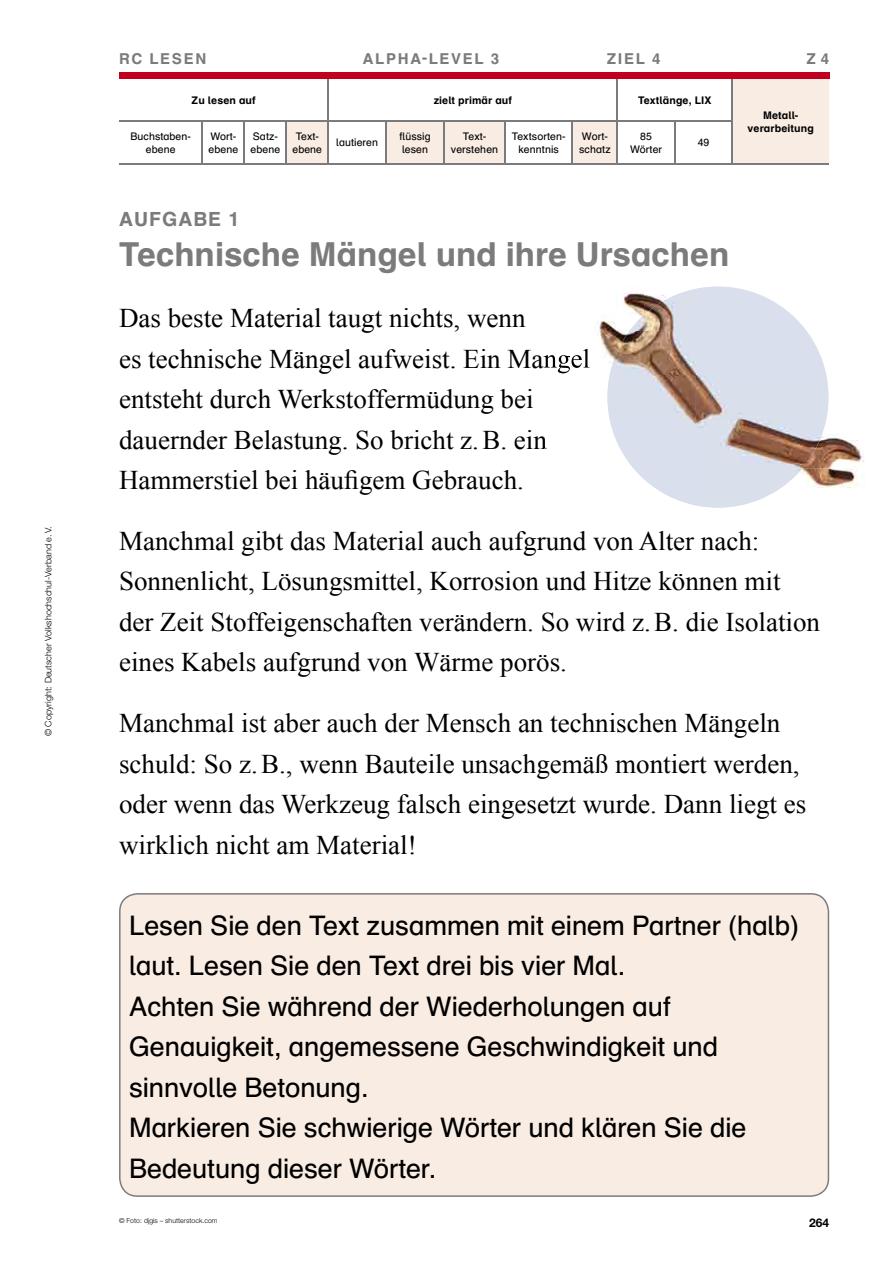
<style>
.page{position:relative;width:893px;height:1263px;background:#fff}
.page>*{position:absolute;margin:0;border:0;box-sizing:border-box;transform-origin:0 0}
.t1{font:700 33px "Schulbuch Nord Pro";color:#7b7b7d}
.t2{font:27px/40.5px "Times New Roman";color:#000}
.t3{font:27px/40.5px "Schulbuch Nord Pro";color:#000}
.t4{font:700 19.5px "Schulbuch Nord Pro";letter-spacing:.05em;color:#7b7b7d}
.t5{font:700 15px "Schulbuch Nord Pro";letter-spacing:.11em;color:#7b7b7d}
.t6{font:700 12px "Helvetica Neue LT Pro";color:#000}
.t7{font:10.5px/13.5px "Schulbuch Nord Pro";letter-spacing:.01em;color:#000;text-align:center}
.t8{font:700 10.5px/13.5px "Schulbuch Nord Pro";letter-spacing:.01em;color:#000;text-align:center}
.t9{font:300 9px "Helvetica Neue LT Pro";letter-spacing:.005em;color:#000}
.t10{font:300 6.9px "Helvetica Neue LT Pro";letter-spacing:.005em;color:#000}
</style>
<div class="page">
<svg style="left:287px;top:79px;width:542px;height:85px"></svg>
<hr style="left:202px;top:121px;width:1px;height:43px;background:#7b7b7d">
<hr style="left:119px;top:164px;width:83px;height:1px;background:#7b7b7d">
<hr style="left:328px;top:79px;width:1px;height:41px;background:#7b7b7d">
<hr style="left:119px;top:120px;width:83px;height:1px;background:#7b7b7d">
<hr style="left:202px;top:120px;width:42px;height:1px;background:#7b7b7d">
<hr style="left:244px;top:120px;width:42px;height:1px;background:#7b7b7d">
<hr style="left:286px;top:120px;width:42px;height:1px;background:#7b7b7d">
<hr style="left:286px;top:121px;width:1px;height:43px;background:#7b7b7d">
<hr style="left:328px;top:121px;width:1px;height:43px;background:#7b7b7d">
<hr style="left:286px;top:164px;width:42px;height:1px;background:#7b7b7d">
<hr style="left:386px;top:120px;width:58px;height:1px;background:#7b7b7d">
<hr style="left:385px;top:121px;width:2px;height:43px;background:#7b7b7d">
<hr style="left:444px;top:120px;width:61px;height:1px;background:#7b7b7d">
<hr style="left:504px;top:121px;width:2px;height:43px;background:#7b7b7d">
<hr style="left:386px;top:164px;width:58px;height:1px;background:#7b7b7d">
<hr style="left:444px;top:164px;width:61px;height:1px;background:#7b7b7d">
<hr style="left:572px;top:120px;width:45px;height:1px;background:#7b7b7d">
<hr style="left:572px;top:121px;width:1px;height:43px;background:#7b7b7d">
<hr style="left:617px;top:121px;width:1px;height:43px;background:#7b7b7d">
<hr style="left:572px;top:164px;width:45px;height:1px;background:#7b7b7d">
<hr style="left:732px;top:164px;width:97px;height:1px;background:#7b7b7d">
<hr style="left:617px;top:120px;width:58px;height:1px;background:#7b7b7d">
<hr style="left:202px;top:164px;width:42px;height:1px;background:#7b7b7d">
<hr style="left:617px;top:164px;width:58px;height:1px;background:#7b7b7d">
<hr style="left:328px;top:120px;width:58px;height:1px;background:#7b7b7d">
<hr style="left:505px;top:120px;width:67px;height:1px;background:#7b7b7d">
<hr style="left:443px;top:121px;width:2px;height:43px;background:#7b7b7d">
<hr style="left:617px;top:79px;width:1px;height:41px;background:#7b7b7d">
<hr style="left:328px;top:164px;width:58px;height:1px;background:#7b7b7d">
<hr style="left:505px;top:164px;width:67px;height:1px;background:#7b7b7d">
<hr style="left:731px;top:79px;width:2px;height:41px;background:#7b7b7d">
<hr style="left:675px;top:120px;width:58px;height:1px;background:#7b7b7d">
<hr style="left:674px;top:121px;width:2px;height:43px;background:#7b7b7d">
<hr style="left:731px;top:121px;width:2px;height:43px;background:#7b7b7d">
<hr style="left:675px;top:164px;width:57px;height:1px;background:#7b7b7d">
<hr style="left:244px;top:121px;width:1px;height:43px;background:#7b7b7d">
<hr style="left:244px;top:164px;width:42px;height:1px;background:#7b7b7d">
<div style="left:119px;top:72px;width:710px;height:7px;background:#c1001f"></div>
<div style="left:119px;top:893px;width:710px;height:304px;background:#f9ece3"></div>
<img style="left:806px;top:468px;width:59px;height:20px">
<img style="left:806px;top:436px;width:58px;height:32px">
<img style="left:826px;top:389px;width:3px;height:31px">
<img style="left:597px;top:293px;width:32px;height:70px">
<img style="left:545px;top:349px;width:45px;height:24px">
<img style="left:696px;top:463px;width:110px;height:45px">
<img style="left:629px;top:463px;width:67px;height:42px">
<img style="left:610px;top:419px;width:216px;height:44px">
<img style="left:607px;top:375px;width:221px;height:44px">
<img style="left:610px;top:331px;width:216px;height:44px">
<img style="left:696px;top:287px;width:110px;height:44px">
<img style="left:629px;top:289px;width:67px;height:42px">
<p class="t9" style="left:43px;top:736px;width:211px;rotate:-90deg">© Copyright: Deutscher Volkshochschul-Verband e. V.</p>
<p class="t5" style="left:119px;top:48px;width:89px">RC LESEN</p>
<p class="t5" style="left:363px;top:48px;width:138px">ALPHA-LEVEL 3</p>
<p class="t5" style="left:607px;top:48px;width:55px">ZIEL 4</p>
<p class="t5" style="left:806px;top:48px;width:24px">Z 4</p>
<p class="t8" style="left:192px;top:93px;width:66px">Zu lesen auf</p>
<p class="t8" style="left:434px;top:93px;width:80px">zielt primär auf</p>
<p class="t8" style="left:638px;top:93px;width:75px">Textlänge, LIX</p>
<p class="t7" style="left:130px;top:129px;width:62px">Buchstaben&shy;ebene</p>
<p class="t7" style="left:209px;top:129px;width:31px;text-align:left">Wort&shy;ebene</p>
<p class="t7" style="left:250px;top:129px;width:31px;text-align:left">Satz&shy;ebene</p>
<p class="t7" style="left:292px;top:129px;width:31px">Text&shy;ebene</p>
<p class="t7" style="left:336px;top:136px;width:43px">lautieren</p>
<p class="t7" style="left:399px;top:129px;width:33px;text-align:left">flüssig lesen</p>
<p class="t7" style="left:451px;top:129px;width:49px">Text&shy;verstehen</p>
<p class="t7" style="left:512px;top:129px;width:55px">Textsorten&shy;kenntnis</p>
<p class="t7" style="left:579px;top:129px;width:33px;text-align:left">Wort&shy;schatz</p>
<p class="t7" style="left:630px;top:129px;width:34px">85<br>Wörter</p>
<p class="t7" style="left:698px;top:136px;width:13px">49</p>
<p class="t8" style="left:748px;top:108px;width:68px">Metall&shy;verarbeitung</p>
<p class="t4" style="left:119px;top:205px;width:122px">AUFGABE 1</p>
<p class="t1" style="left:119px;top:231px;width:612px">Technische Mängel und ihre Ursachen</p>
<p class="t2" style="left:119px;top:297px;width:472px">Das beste Material taugt nichts, wenn<br>es technische Mängel aufweist. Ein Mangel entsteht durch Werkstoffermüdung bei dauernder Belastung. So bricht z. B. ein Hammerstiel bei häufigem Gebrauch.</p>
<p class="t2" style="left:119px;top:520px;width:702px">Manchmal gibt das Material auch aufgrund von Alter nach:<br>Sonnenlicht, Lösungsmittel, Korrosion und Hitze können mit der Zeit Stoffeigenschaften verändern. So wird z. B. die Isolation eines Kabels aufgrund von Wärme porös.</p>
<p class="t2" style="left:119px;top:702px;width:689px">Manchmal ist aber auch der Mensch an technischen Mängeln schuld: So z. B., wenn Bauteile unsachgemäß montiert werden, oder wenn das Werkzeug falsch eingesetzt wurde. Dann liegt es wirklich nicht am Material!</p>
<p class="t3" style="left:129px;top:905px;width:671px">Lesen Sie den Text zusammen mit einem Partner (halb) laut. Lesen Sie den Text drei bis vier Mal.<br>Achten Sie während der Wiederholungen auf Genauigkeit, angemessene Geschwindigkeit und sinnvolle Betonung.<br>Markieren Sie schwierige Wörter und klären Sie die Bedeutung dieser Wörter.</p>
<p class="t10" style="left:119px;top:1216px;width:100px">© Foto: djgis – shutterstock.com</p>
<p class="t6" style="left:809px;top:1215px;width:22px">264</p>
</div>
